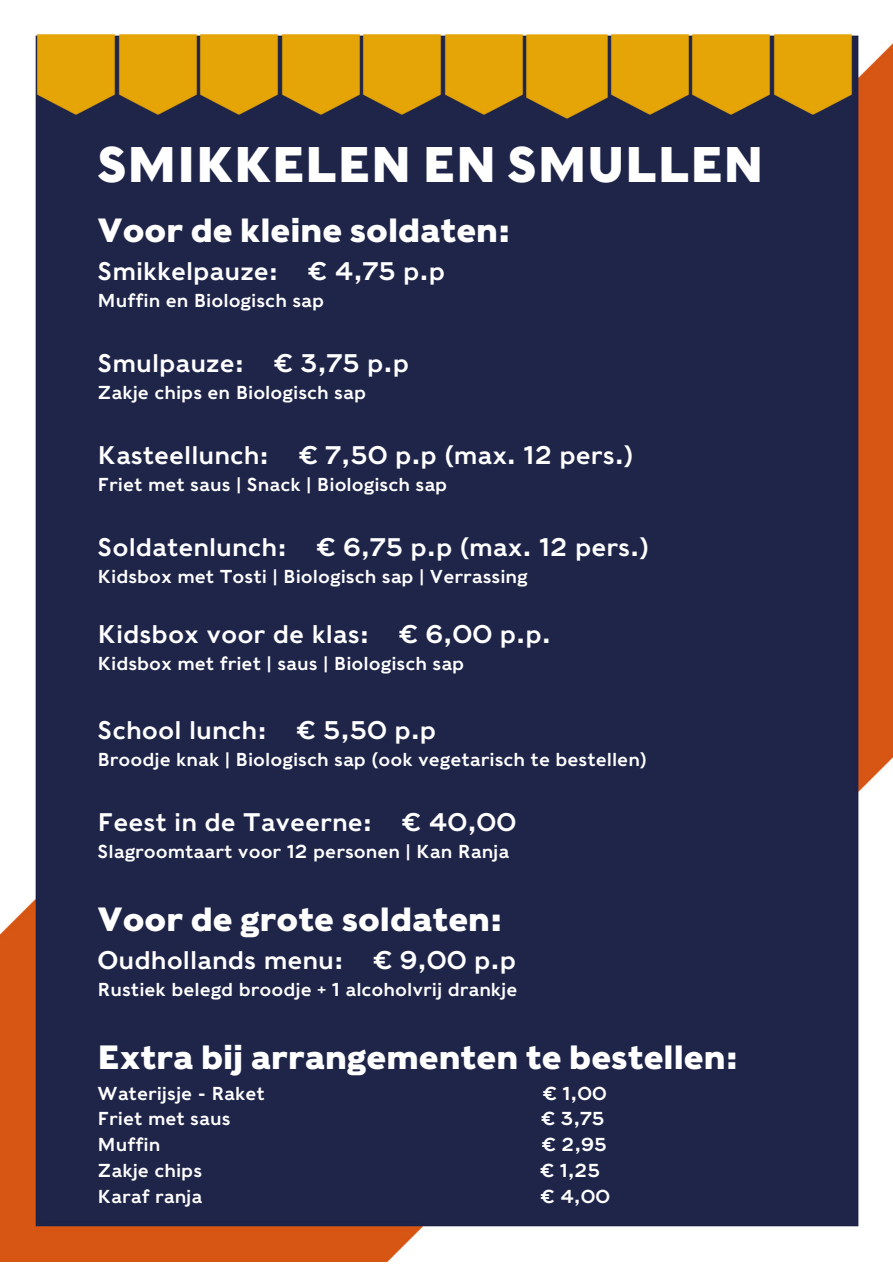
<style>
.page{position:relative;width:893px;height:1264px;background:#fff}
.page>*{position:absolute;margin:0;border:0;box-sizing:border-box;transform-origin:0 0}
.t1{font:700 49.5px "Caslons Egyptian";color:#fff}
.t2{font:700 33.3px "Caslons Egyptian";color:#fff}
.t3{font:700 33.15px "Caslons Egyptian";color:#fff}
.t4{font:25.2px "Caslons Egyptian";color:#fff}
.t5{font:18.6px "Caslons Egyptian";color:#fff}
</style>
<div class="page">
<img style="left:0;top:35px;width:892px;height:1226px">
<img style="left:36px;top:34px;width:488px;height:83px">
<img style="left:524px;top:34px;width:85px;height:86px">
<img style="left:609px;top:34px;width:244px;height:83px">
<h1 class="t1" style="left:98px;top:134px;width:667px">SMIKKELEN EN SMULLEN</h1>
<h3 class="t3" style="left:97px;top:210px;width:414px">Voor de kleine soldaten:</h3>
<h3 class="t4" style="left:97px;top:255px;width:349px">Smikkelpauze: € 4,75 p.p</h3>
<p class="t5" style="left:97px;top:289px;width:228px">Muffin en Biologisch sap</p>
<h3 class="t4" style="left:97px;top:348px;width:313px">Smulpauze: € 3,75 p.p</h3>
<p class="t5" style="left:97px;top:381px;width:270px">Zakje chips en Biologisch sap</p>
<h3 class="t4" style="left:97px;top:440px;width:537px">Kasteellunch: € 7,50 p.p (max. 12 pers.)</h3>
<p class="t5" style="left:97px;top:473px;width:351px">Friet met saus | Snack | Biologisch sap</p>
<h3 class="t4" style="left:97px;top:532px;width:553px">Soldatenlunch: € 6,75 p.p (max. 12 pers.)</h3>
<p class="t5" style="left:97px;top:565px;width:432px">Kidsbox met Tosti | Biologisch sap | Verrassing</p>
<h3 class="t4" style="left:97px;top:619px;width:455px">Kidsbox voor de klas: € 6,00 p.p.</h3>
<p class="t5" style="left:97px;top:652px;width:368px">Kidsbox met friet | saus | Biologisch sap</p>
<h3 class="t4" style="left:97px;top:714px;width:340px">School lunch: € 5,50 p.p</h3>
<p class="t5" style="left:97px;top:747px;width:551px">Broodje knak | Biologisch sap (ook vegetarisch te bestellen)</p>
<h3 class="t4" style="left:97px;top:806px;width:420px">Feest in de Taveerne: € 40,00</h3>
<p class="t5" style="left:97px;top:840px;width:413px">Slagroomtaart voor 12 personen | Kan Ranja</p>
<h3 class="t3" style="left:97px;top:899px;width:406px">Voor de grote soldaten:</h3>
<h3 class="t4" style="left:97px;top:944px;width:420px">Oudhollands menu: € 9,00 p.p</h3>
<p class="t5" style="left:97px;top:978px;width:421px">Rustiek belegd broodje + 1 alcoholvrij drankje</p>
<h2 class="t2" style="left:97px;top:1037px;width:642px">Extra bij arrangementen te bestellen:</h2>
<p class="t5" style="left:97px;top:1081px;width:169px">Waterijsje - Raket</p>
<p class="t5" style="left:543px;top:1081px;width:65px">€ 1,00</p>
<p class="t5" style="left:97px;top:1107px;width:134px">Friet met saus</p>
<p class="t5" style="left:541px;top:1107px;width:65px">€ 3,75</p>
<p class="t5" style="left:97px;top:1133px;width:64px">Muffin</p>
<p class="t5" style="left:542px;top:1133px;width:66px">€ 2,95</p>
<p class="t5" style="left:97px;top:1159px;width:106px">Zakje chips</p>
<p class="t5" style="left:540px;top:1159px;width:62px">€ 1,25</p>
<p class="t5" style="left:97px;top:1185px;width:106px">Karaf ranja</p>
<p class="t5" style="left:540px;top:1185px;width:71px">€ 4,00</p>
</div>
